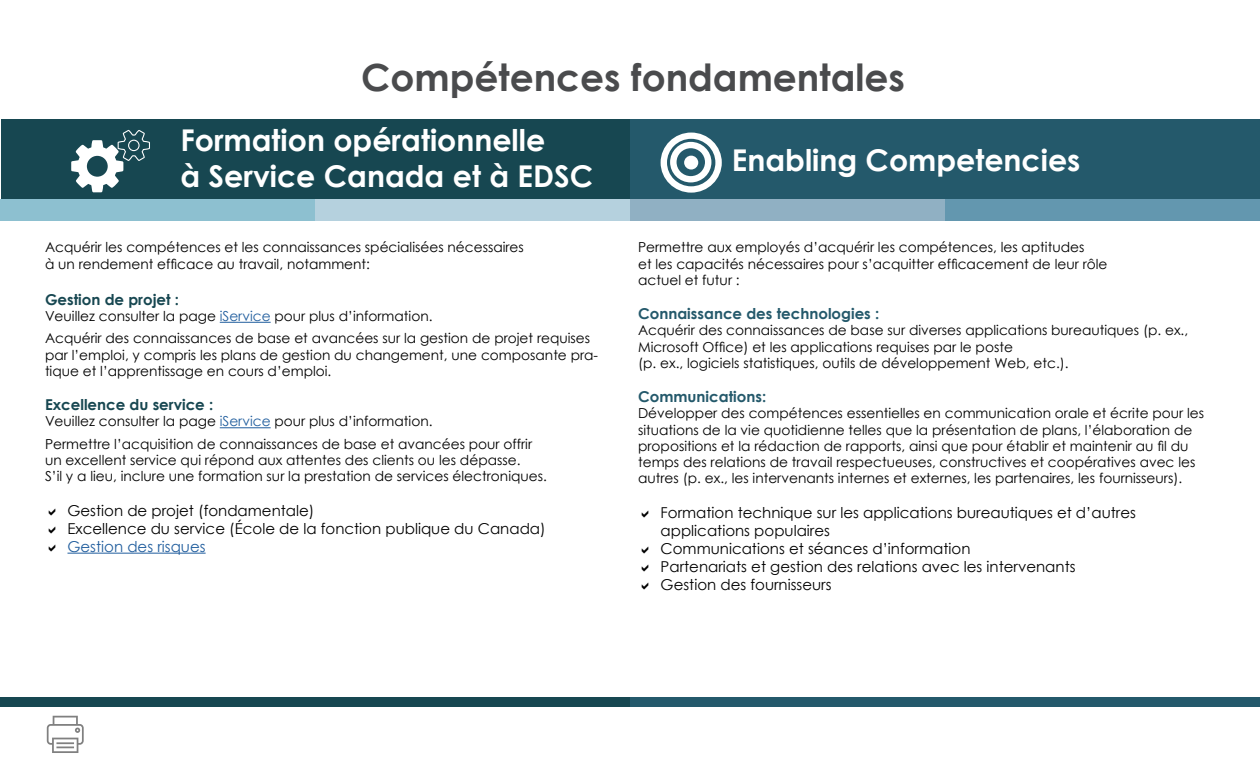
<style>
.page{position:relative;width:1260px;height:765px;background:#fff}
.page>*{position:absolute;margin:0;border:0;box-sizing:border-box;transform-origin:0 0}
.titre_H2{font:700 37.5px "Century Gothic";color:#4a4b4d}
.Titre_blanc_H3{font:700 30px "Century Gothic";color:#fff}
.t1{font:15px/18px "Century Gothic";color:#000}
.H4-6{font:700 15px "Century Gothic";color:#24596b}
.H4-5{font:700 15px "Century Gothic";color:#174751}
.t2{font:15px "Century Gothic";color:#215e9e}
.t3{font:13.75px/16.2px "Century Gothic";color:#000}
.s1{color:#215e9e}
</style>
<div class="page">
<svg style="left:47px;top:716px;width:37px;height:37px"></svg>
<div style="left:1px;top:120px;width:630px;height:89px;background:#174751"></div>
<div style="left:1px;top:199px;width:314px;height:22px;background:#8dc0d0"></div>
<div style="left:315px;top:199px;width:315px;height:22px;background:#b5d1de"></div>
<div style="left:630px;top:120px;width:630px;height:89px;background:#24596b"></div>
<div style="left:630px;top:199px;width:315px;height:22px;background:#90b0c3"></div>
<div style="left:945px;top:199px;width:315px;height:22px;background:#6397af"></div>
<div style="left:0;top:698px;width:631px;height:9px;background:#174751"></div>
<div style="left:630px;top:698px;width:630px;height:9px;background:#24596b"></div>
<svg style="left:71px;top:130px;width:79px;height:62px"></svg>
<hr style="left:220px;top:322px;width:51px;height:1px;background:#215e9e">
<hr style="left:220px;top:427px;width:51px;height:1px;background:#215e9e">
<hr style="left:68px;top:553px;width:138px;height:1px;background:#215e9e">
<svg style="left:661px;top:133px;width:61px;height:60px"></svg>
<div style="left:684px;top:156px;width:14px;height:14px;background:#fff;border-radius:50%"></div>
<h2 class="titre_H2" style="left:361px;top:49px;width:545px">Compétences fondamentales</h2>
<h3 class="Titre_blanc_H3" style="left:180px;top:118px;width:366px">Formation opérationnelle</h3>
<h3 class="Titre_blanc_H3" style="left:180px;top:154px;width:414px">à Service Canada et à EDSC</h3>
<h3 class="Titre_blanc_H3" style="left:732px;top:138px;width:350px">Enabling Competencies</h3>
<p class="t3" style="left:45px;top:239px;width:480px">Acquérir les compétences et les connaissances spécialisées nécessaires</p>
<p class="t3" style="left:45px;top:255px;width:327px">à un rendement efficace au travail, notamment:</p>
<h4 class="H4-5" style="left:45px;top:288px;width:136px">Gestion de projet :</h4>
<p class="t3" style="left:45px;top:308px;width:389px">Veuillez consulter la page <span class="s1">iService</span> pour plus d’information.</p>
<p class="t3" style="left:45px;top:330px;width:555px">Acquérir des connaissances de base et avancées sur la gestion de projet requises par l’emploi, y compris les plans de gestion du changement, une composante pra&shy;tique et l’apprentissage en cours d’emploi.</p>
<h4 class="H4-5" style="left:45px;top:393px;width:170px">Excellence du service :</h4>
<p class="t3" style="left:45px;top:413px;width:389px">Veuillez consulter la page <span class="s1">iService</span> pour plus d’information.</p>
<p class="t3" style="left:45px;top:436px;width:489px">Permettre l’acquisition de connaissances de base et avancées pour offrir</p>
<p class="t3" style="left:45px;top:452px;width:477px">un excellent service qui répond aux attentes des clients ou les dépasse.</p>
<p class="t3" style="left:45px;top:468px;width:503px">S’il y a lieu, inclure une formation sur la prestation de services électroniques.</p>
<p class="t1" style="left:68px;top:501px;width:248px">Gestion de projet (fondamentale)</p>
<p class="t1" style="left:68px;top:519px;width:480px">Excellence du service (École de la fonction publique du Canada)</p>
<p class="t2" style="left:68px;top:536px;width:140px">Gestion des risques</p>
<p class="t3" style="left:638px;top:239px;width:448px">Permettre aux employés d’acquérir les compétences, les aptitudes</p>
<p class="t3" style="left:638px;top:255px;width:471px">et les capacités nécessaires pour s’acquitter efficacement de leur rôle</p>
<p class="t3" style="left:638px;top:272px;width:103px">actuel et futur :</p>
<h4 class="H4-6" style="left:638px;top:302px;width:243px">Connaissance des technologies :</h4>
<p class="t3" style="left:638px;top:322px;width:552px">Acquérir des connaissances de base sur diverses applications bureautiques (p. ex.,<br>Microsoft Office) et les applications requises par le poste</p>
<p class="t3" style="left:638px;top:355px;width:432px">(p. ex., logiciels statistiques, outils de développement Web, etc.).</p>
<h4 class="H4-6" style="left:638px;top:385px;width:130px">Communications:</h4>
<p class="t3" style="left:638px;top:405px;width:568px">Développer des compétences essentielles en communication orale et écrite pour les situations de la vie quotidienne telles que la présentation de plans, l’élaboration de propositions et la rédaction de rapports, ainsi que pour établir et maintenir au fil du temps des relations de travail respectueuses, constructives et coopératives avec les autres (p. ex., les intervenants internes et externes, les partenaires, les fournisseurs).</p>
<p class="t1" style="left:661px;top:503px;width:477px">Formation technique sur les applications bureautiques et d’autres applications populaires</p>
<p class="t1" style="left:661px;top:539px;width:311px">Communications et séances d’information</p>
<p class="t1" style="left:661px;top:557px;width:417px">Partenariats et gestion des relations avec les intervenants</p>
<p class="t1" style="left:661px;top:575px;width:173px">Gestion des fournisseurs</p>
</div>
